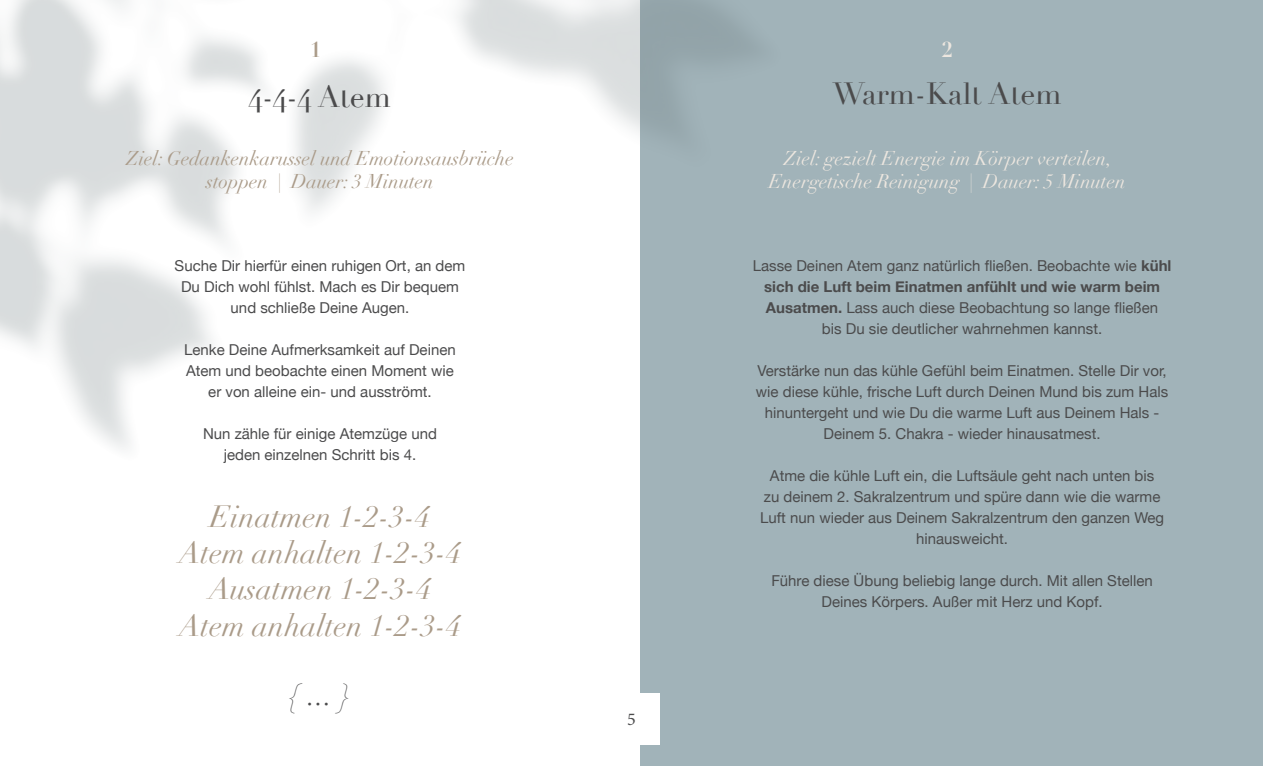
<style>
.page{position:relative;width:1263px;height:766px;background:#fff}
.page>*{position:absolute;margin:0;border:0;box-sizing:border-box;transform-origin:0 0}
.t1{font:italic 30px/36px "Didot";color:#aa9b89;text-align:center}
.t2{font:30px "Didot";color:#4b4b4c}
.t3{font:italic 30px "Didot";color:#4b4b4c}
.t4{font:700 21px "Didot";color:#aa9b89}
.t5{font:700 21px "Didot";color:#ece6df}
.t6{font:italic 19.5px/23.4px "Didot";color:#ece6df;text-align:center}
.t7{font:italic 19.5px/23.4px "Didot";color:#aa9b89;text-align:center}
.t8{font:18px "Minion Pro";color:#4b4b4c}
.t9{font:15px/21px "Helvetica Neue";color:#4b4b4c;text-align:center}
.s1{font-weight:700}
</style>
<div class="page">
<div style="left:640px;top:0;width:623px;height:765px;background:#a1b3b9"></div>
<div style="left:608px;top:693px;width:51px;height:51px;background:#fff"></div>
<h2 class="t4" style="left:310px;top:36px;width:13px">1</h2>
<h2 class="t5" style="left:941px;top:36px;width:13px">2</h2>
<h1 class="t2" style="left:249px;top:78px;width:144px">4-4-4 Atem</h1>
<h1 class="t2" style="left:833px;top:75px;width:230px">Warm-Kalt Atem</h1>
<h3 class="t7" style="left:126px;top:146px;width:389px">Ziel: Gedankenkarussel und Emotionsausbrüche stoppen | Dauer: 3 Minuten</h3>
<h3 class="t6" style="left:769px;top:146px;width:358px">Ziel: gezielt Energie im Körper verteilen,<br>Energetische Reinigung | Dauer: 5 Minuten</h3>
<p class="t9" style="left:175px;top:255px;width:292px">Suche Dir hierfür einen ruhigen Ort, an dem<br>Du Dich wohl fühlst. Mach es Dir bequem und schließe Deine Augen.</p>
<p class="t9" style="left:184px;top:339px;width:273px">Lenke Deine Aufmerksamkeit auf Deinen<br>Atem und beobachte einen Moment wie er von alleine ein- und ausströmt.</p>
<p class="t9" style="left:203px;top:423px;width:235px">Nun zähle für einige Atemzüge und jeden einzelnen Schritt bis 4.</p>
<h1 class="t1" style="left:179px;top:499px;width:284px">Einatmen 1-2-3-4<br>Atem anhalten 1-2-3-4<br>Ausatmen 1-2-3-4<br>Atem anhalten 1-2-3-4</h1>
<h1 class="t3" style="left:289px;top:675px;width:64px">{ ... }</h1>
<p class="t8" style="left:627px;top:707px;width:10px">5</p>
<p class="t9" style="left:753px;top:256px;width:420px">Lasse Deinen Atem ganz natürlich fließen. Beobachte wie <span class="s1">kühl sich die Luft beim Einatmen anfühlt und wie warm beim Ausatmen.</span> Lass auch diese Beobachtung so lange fließen<br>bis Du sie deutlicher wahrnehmen kannst.</p>
<p class="t9" style="left:756px;top:361px;width:414px">Verstärke nun das kühle Gefühl beim Einatmen. Stelle Dir vor, wie diese kühle, frische Luft durch Deinen Mund bis zum Hals hinuntergeht und wie Du die warme Luft aus Deinem Hals - Deinem 5. Chakra - wieder hinausatmest.</p>
<p class="t9" style="left:760px;top:466px;width:405px">Atme die kühle Luft ein, die Luftsäule geht nach unten bis<br>zu deinem 2. Sakralzentrum und spüre dann wie die warme Luft nun wieder aus Deinem Sakralzentrum den ganzen Weg hinausweicht.</p>
<p class="t9" style="left:771px;top:571px;width:383px">Führe diese Übung beliebig lange durch. Mit allen Stellen<br>Deines Körpers. Außer mit Herz und Kopf.</p>
</div>
